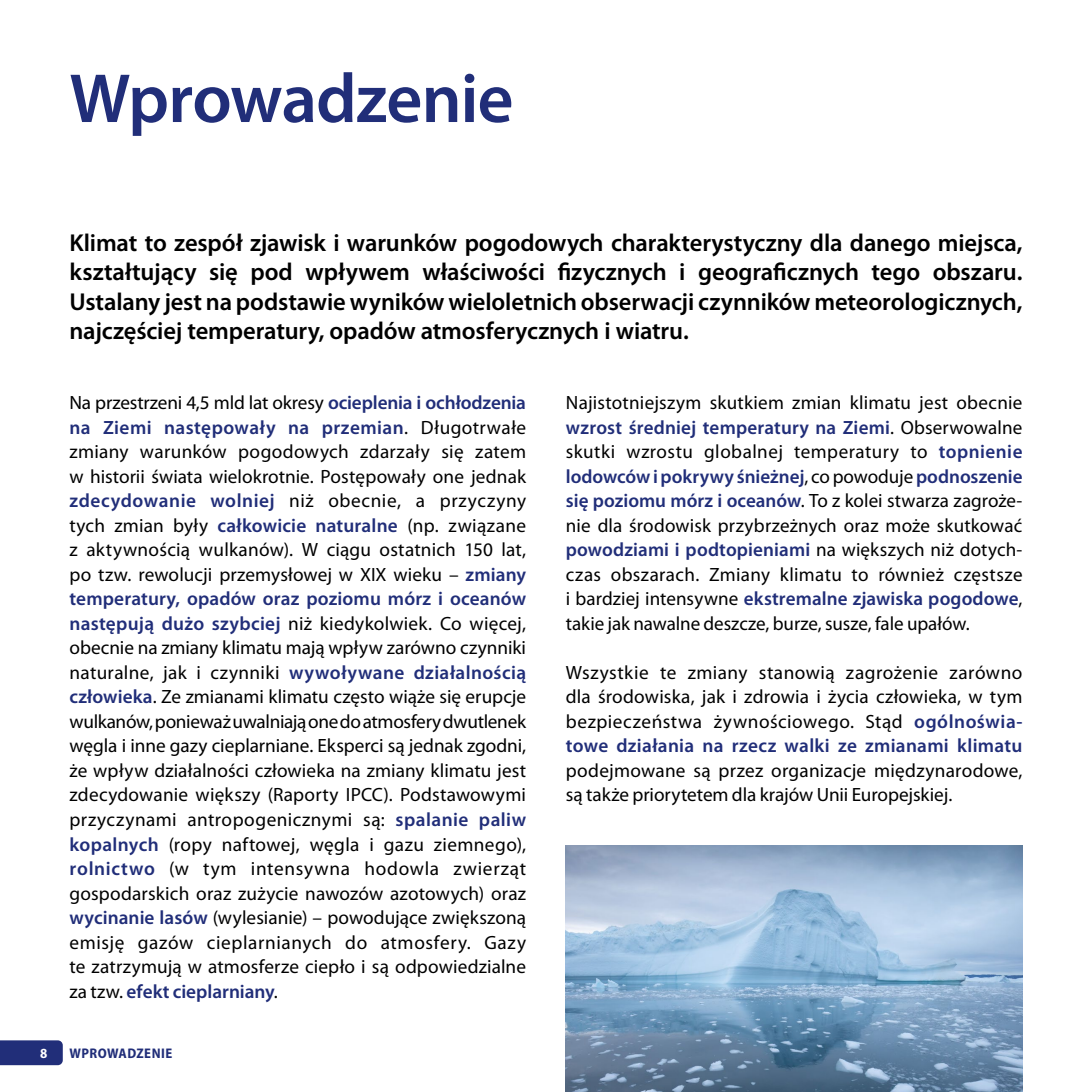
<style>
.page{position:relative;width:1092px;height:1092px;background:#fff}
.page>*{position:absolute;margin:0;border:0;box-sizing:border-box;transform-origin:0 0}
.t1{font:600 70px "Myriad Pro";letter-spacing:-.015em;color:#212e79}
.t2{font:600 24.5px/29.4px "Myriad Pro";letter-spacing:-.005em;color:#000;text-align:justify}
.t3{font:19.25px/24.5px "Myriad Pro";letter-spacing:.01em;color:#000;text-align:justify}
.t4{font:700 semi-condensed 14px "Myriad Pro";letter-spacing:.03em;color:#212e79}
.t5{font:700 semi-condensed 14px "Myriad Pro";color:#fff}
.s1{font-weight:600;color:#212e79}
</style>
<div class="page">
<div style="left:0;top:1040px;width:63px;height:25px;background:#212e79"></div>
<img style="left:566px;top:845px;width:456px;height:246px">
<h1 class="t1" style="left:69px;top:60px;width:445px">Wprowadzenie</h1>
<p class="t2" style="left:69px;top:228px;width:954px">Klimat to zespół zjawisk i warunków pogodowych charakterystyczny dla danego miejsca, kształtujący się pod wpływem właściwości fizycznych i geograficznych tego obszaru.<br>Ustalany jest na podstawie wyników wieloletnich obserwacji czynników meteorologicznych, najczęściej temperatury, opadów atmosferycznych i wiatru.</p>
<p class="t3" style="left:69px;top:391px;width:458px">Na przestrzeni 4,5 mld lat okresy <span class="s1">ocieplenia i ochłodzenia na Ziemi następowały na przemian</span>. Długotrwałe zmiany warunków pogodowych zdarzały się zatem w historii świata wielokrotnie. Postępowały one jednak <span class="s1">zdecydowanie wolniej</span> niż obecnie, a przyczyny tych zmian były <span class="s1">całkowicie naturalne</span> (np. związane z aktywnością wulkanów). W ciągu ostatnich 150 lat, po tzw. rewolucji przemysłowej w XIX wieku – <span class="s1">zmiany temperatury, opadów oraz poziomu mórz i oceanów następują dużo szybciej</span> niż kiedykolwiek. Co więcej, obecnie na zmiany klimatu mają wpływ zarówno czynniki naturalne, jak i czynniki <span class="s1">wywoływane działalnością człowieka</span>. Ze zmianami klimatu często wiąże się erupcje wulkanów, ponieważ uwalniają one do atmosfery dwutlenek węgla i inne gazy cieplarniane. Eksperci są jednak zgodni, że wpływ działalności człowieka na zmiany klimatu jest zdecydowanie większy (Raporty IPCC). Podstawowymi przyczynami antropogenicznymi są: <span class="s1">spalanie paliw kopalnych</span> (ropy naftowej, węgla i gazu ziemnego), <span class="s1">rolnictwo</span> (w tym intensywna hodowla zwierząt gospodarskich oraz zużycie nawozów azotowych) oraz <span class="s1">wycinanie lasów</span> (wylesianie) – powodujące zwiększoną emisję gazów cieplarnianych do atmosfery. Gazy te zatrzymują w atmosferze ciepło i są odpowiedzialne za tzw. <span class="s1">efekt cieplarniany</span>.</p>
<p class="t3" style="left:566px;top:391px;width:458px">Najistotniejszym skutkiem zmian klimatu jest obecnie <span class="s1">wzrost średniej temperatury na Ziemi</span>. Obserwowalne skutki wzrostu globalnej temperatury to <span class="s1">topnienie lodowców i pokrywy śnieżnej</span>, co powoduje <span class="s1">podnoszenie się poziomu mórz i oceanów</span>. To z kolei stwarza zagroże&shy;nie dla środowisk przybrzeżnych oraz może skutkować <span class="s1">powodziami i podtopieniami</span> na większych niż dotych&shy;czas obszarach. Zmiany klimatu to również częstsze i bardziej intensywne <span class="s1">ekstremalne zjawiska pogodowe</span>, takie jak nawalne deszcze, burze, susze, fale upałów.</p>
<p class="t3" style="left:566px;top:660px;width:458px">Wszystkie te zmiany stanowią zagrożenie zarówno dla środowiska, jak i zdrowia i życia człowieka, w tym bezpieczeństwa żywnościowego. Stąd <span class="s1">ogólnoświa&shy;towe działania na rzecz walki ze zmianami klimatu</span></p>
<p class="t3" style="left:566px;top:758px;width:458px">podejmowane są przez organizacje międzynarodowe, są także priorytetem dla krajów Unii Europejskiej.</p>
<p class="t5" style="left:40px;top:1045px;width:9px">8</p>
<p class="t4" style="left:70px;top:1045px;width:104px">WPROWADZENIE</p>
</div>
